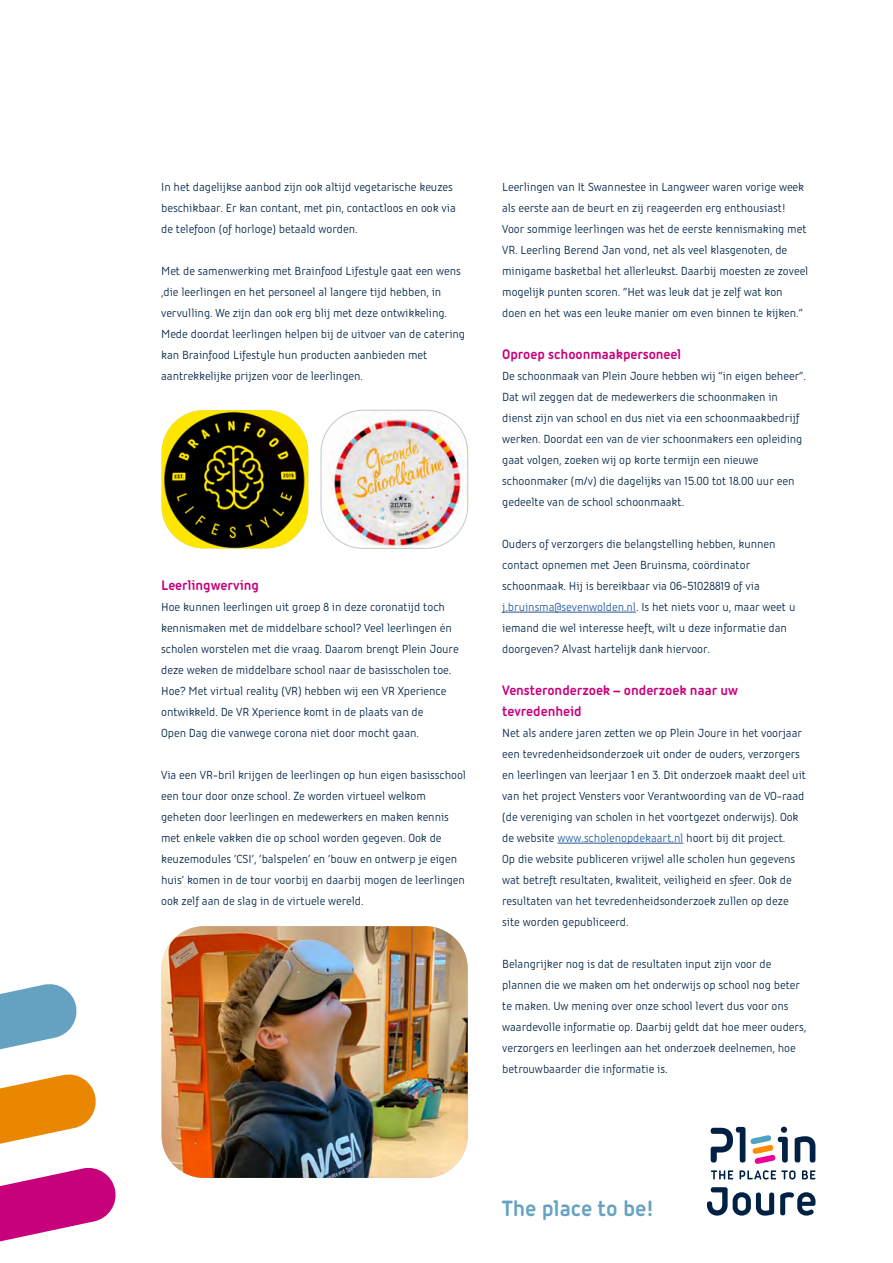
<style>
.page{position:relative;width:893px;height:1263px;background:#fff}
.page>*{position:absolute;margin:0;border:0;box-sizing:border-box;transform-origin:0 0}
.t1{font:700 24px "Iconic";color:#65a2c2}
.t2{font:700 15px/21px "Iconic";color:#c7007b}
.t3{font:12.75px/21px "Iconic";color:#002446}
.s1{color:#22599b}
</style>
<div class="page">
<svg style="left:795px;top:1136px;width:20px;height:26px"></svg>
<svg style="left:707px;top:1187px;width:67px;height:28px"></svg>
<svg style="left:780px;top:1192px;width:35px;height:23px"></svg>
<svg style="left:711px;top:1127px;width:77px;height:37px"></svg>
<svg style="left:711px;top:1170px;width:22px;height:9px"></svg>
<svg style="left:739px;top:1170px;width:56px;height:9px"></svg>
<svg style="left:802px;top:1170px;width:13px;height:9px"></svg>
<svg style="left:0;top:984px;width:116px;height:258px"></svg>
<hr style="left:502px;top:612px;width:134px;height:1px;background:#22599b">
<hr style="left:557px;top:843px;width:126px;height:1px;background:#22599b">
<img style="left:162px;top:410px;width:146px;height:138px">
<img style="left:162px;top:926px;width:306px;height:252px">
<img style="left:321px;top:410px;width:147px;height:137px">
<div style="left:321px;top:410px;width:147px;height:139px;border:1px solid #c5c6c6;border-radius:43px"></div>
<p class="t3" style="left:161px;top:176px;width:296px">In het dagelijkse aanbod zijn ook altijd vegetarische keuzes beschikbaar. Er kan contant, met pin, contactloos en ook via de telefoon (of horloge) betaald worden.</p>
<p class="t3" style="left:161px;top:260px;width:305px">Met de samenwerking met Brainfood Lifestyle gaat een wens ,die leerlingen en het personeel al langere tijd hebben, in vervulling. We zijn dan ook erg blij met deze ontwikkeling.<br>Mede doordat leerlingen helpen bij de uitvoer van de catering kan Brainfood Lifestyle hun producten aanbieden met aantrekkelijke prijzen voor de leerlingen.</p>
<p class="t2" style="left:161px;top:574px;width:99px">Leerlingwerving</p>
<p class="t3" style="left:161px;top:596px;width:299px">Hoe kunnen leerlingen uit groep 8 in deze coronatijd toch kennismaken met de middelbare school? Veel leerlingen én scholen worstelen met die vraag. Daarom brengt Plein Joure deze weken de middelbare school naar de basisscholen toe.<br>Hoe? Met virtual reality (VR) hebben wij een VR Xperience ontwikkeld. De VR Xperience komt in de plaats van de<br>Open Dag die vanwege corona niet door mocht gaan.</p>
<p class="t3" style="left:161px;top:764px;width:306px">Via een VR-bril krijgen de leerlingen op hun eigen basisschool een tour door onze school. Ze worden virtueel welkom geheten door leerlingen en medewerkers en maken kennis met enkele vakken die op school worden gegeven. Ook de keuzemodules ‘CSI’, ‘balspelen’ en ‘bouw en ontwerp je eigen huis’ komen in de tour voorbij en daarbij mogen de leerlingen ook zelf aan de slag in de virtuele wereld.</p>
<p class="t3" style="left:502px;top:176px;width:308px">Leerlingen van It Swannestee in Langweer waren vorige week als eerste aan de beurt en zij reageerden erg enthousiast!<br>Voor sommige leerlingen was het de eerste kennismaking met VR. Leerling Berend Jan vond, net als veel klasgenoten, de minigame basketbal het allerleukst. Daarbij moesten ze zoveel mogelijk punten scoren. “Het was leuk dat je zelf wat kon doen en het was een leuke manier om even binnen te kijken.”</p>
<p class="t2" style="left:502px;top:343px;width:180px">Oproep schoonmaakpersoneel</p>
<p class="t3" style="left:502px;top:365px;width:305px">De schoonmaak van Plein Joure hebben wij “in eigen beheer”.<br>Dat wil zeggen dat de medewerkers die schoonmaken in dienst zijn van school en dus niet via een schoonmaakbedrijf werken. Doordat een van de vier schoonmakers een opleiding gaat volgen, zoeken wij op korte termijn een nieuwe schoonmaker (m/v) die dagelijks van 15.00 tot 18.00 uur een gedeelte van de school schoonmaakt.</p>
<p class="t3" style="left:502px;top:533px;width:295px">Ouders of verzorgers die belangstelling hebben, kunnen contact opnemen met Jeen Bruinsma, coördinator schoonmaak. Hij is bereikbaar via 06-51028819 of via <span class="s1">j.bruinsma@sevenwolden.nl</span>. Is het niets voor u, maar weet u iemand die wel interesse heeft, wilt u deze informatie dan doorgeven? Alvast hartelijk dank hiervoor.</p>
<p class="t2" style="left:502px;top:679px;width:237px">Vensteronderzoek – onderzoek naar uw tevredenheid</p>
<p class="t3" style="left:502px;top:722px;width:305px">Net als andere jaren zetten we op Plein Joure in het voorjaar een tevredenheidsonderzoek uit onder de ouders, verzorgers en leerlingen van leerjaar 1 en 3. Dit onderzoek maakt deel uit van het project Vensters voor Verantwoording van de VO-raad (de vereniging van scholen in het voortgezet onderwijs). Ook de website <span class="s1">www.scholenopdekaart.nl</span> hoort bij dit project.<br>Op die website publiceren vrijwel alle scholen hun gegevens wat betreft resultaten, kwaliteit, veiligheid en sfeer. Ook de resultaten van het tevredenheidsonderzoek zullen op deze site worden gepubliceerd.</p>
<p class="t3" style="left:502px;top:953px;width:305px">Belangrijker nog is dat de resultaten input zijn voor de plannen die we maken om het onderwijs op school nog beter te maken. Uw mening over onze school levert dus voor ons waardevolle informatie op. Daarbij geldt dat hoe meer ouders, verzorgers en leerlingen aan het onderzoek deelnemen, hoe betrouwbaarder die informatie is.</p>
<h1 class="t1" style="left:502px;top:1191px;width:153px">The place to be!</h1>
</div>
